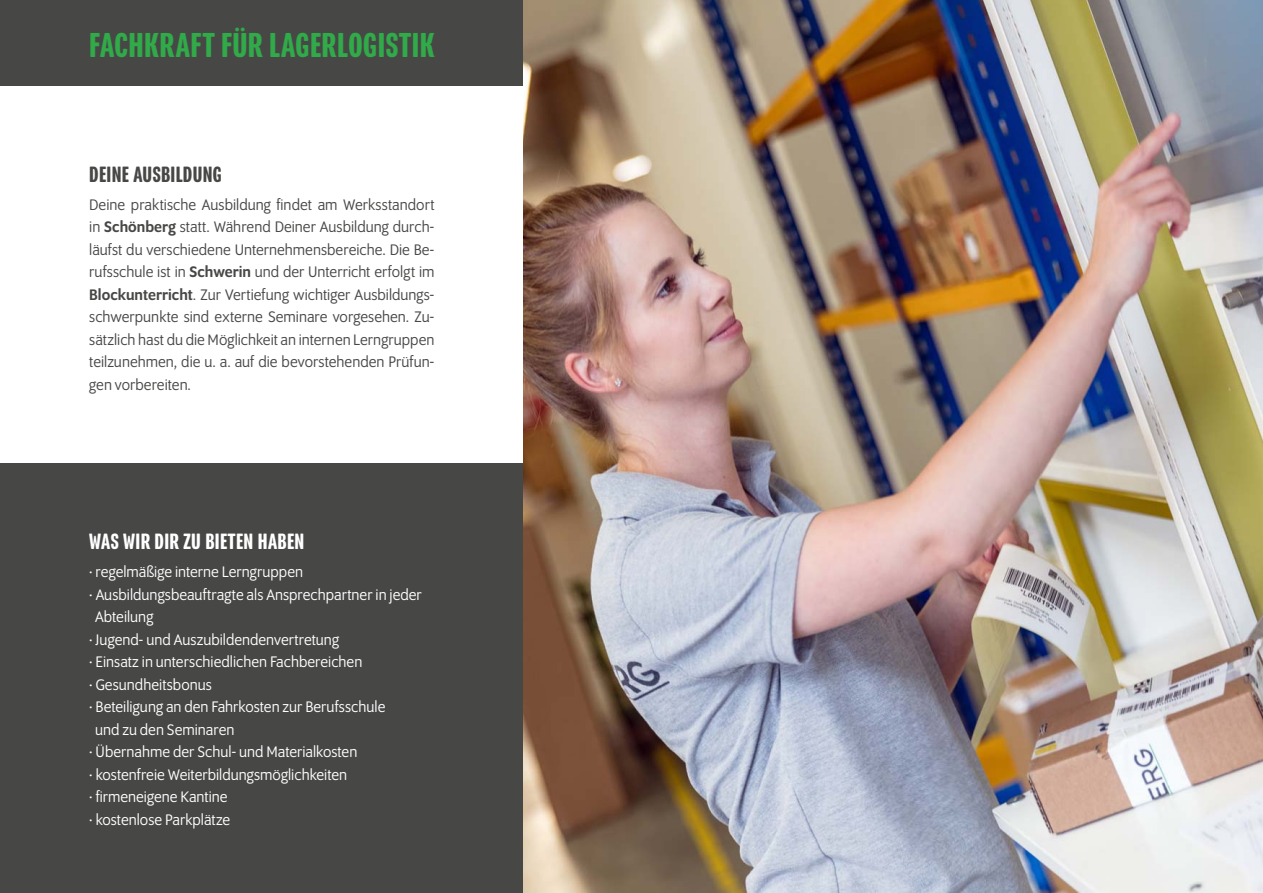
<style>
.page{position:relative;width:1263px;height:893px;background:#fff}
.page>*{position:absolute;margin:0;border:0;box-sizing:border-box;transform-origin:0 0}
.t1{font:500 37.5px "Program Nar OT";letter-spacing:.02em;color:#31aa49}
.t2{font:500 24px "Program Nar OT";letter-spacing:.02em;color:#fff}
.t3{font:500 24px "Program Nar OT";letter-spacing:.015em;color:#474746}
.t4{font:16.5px/22.5px "Program OT";color:#474746;text-align:justify}
.t5{font:16.5px "Program OT";color:#fff}
.s1{font-weight:500}
</style>
<div class="page">
<div style="left:0;top:463px;width:656px;height:430px;background:#474746"></div>
<div style="left:0;top:0;width:631px;height:85px;background:#474746"></div>
<img style="left:524px;top:0;width:739px;height:893px">
<h1 class="t1" style="left:89px;top:30px;width:347px">FACHKRAFT FÜR LAGERLOGISTIK</h1>
<h2 class="t3" style="left:89px;top:164px;width:134px">DEINE AUSBILDUNG</h2>
<p class="t4" style="left:89px;top:195px;width:347px">Deine praktische Ausbildung findet am Werksstandort in <span class="s1">Schönberg</span> statt. Während Deiner Ausbildung durch&shy;läufst du verschiedene Unternehmensbereiche. Die Be&shy;rufsschule ist in <span class="s1">Schwerin</span> und der Unterricht erfolgt im <span class="s1">Blockunterricht</span>. Zur Vertiefung wichtiger Ausbildungs&shy;schwerpunkte sind externe Seminare vorgesehen. Zu&shy;sätzlich hast du die Möglichkeit an internen Lerngruppen teilzunehmen, die u. a. auf die bevorstehenden Prüfun&shy;gen vorbereiten.</p>
<h2 class="t2" style="left:89px;top:532px;width:217px">WAS WIR DIR ZU BIETEN HABEN</h2>
<p class="t5" style="left:89px;top:566px;width:215px">· regelmäßige interne Lerngruppen</p>
<p class="t5" style="left:89px;top:588px;width:334px">· Ausbildungsbeauftragte als Ansprechpartner in jeder</p>
<p class="t5" style="left:95px;top:611px;width:60px">Abteilung</p>
<p class="t5" style="left:89px;top:633px;width:251px">· Jugend- und Auszubildendenvertretung</p>
<p class="t5" style="left:89px;top:656px;width:274px">· Einsatz in unterschiedlichen Fachbereichen</p>
<p class="t5" style="left:89px;top:678px;width:124px">· Gesundheitsbonus</p>
<p class="t5" style="left:89px;top:701px;width:298px">· Beteiligung an den Fahrkosten zur Berufsschule</p>
<p class="t5" style="left:95px;top:723px;width:141px">und zu den Seminaren</p>
<p class="t5" style="left:89px;top:746px;width:270px">· Übernahme der Schul- und Materialkosten</p>
<p class="t5" style="left:89px;top:768px;width:259px">· kostenfreie Weiterbildungsmöglichkeiten</p>
<p class="t5" style="left:89px;top:791px;width:140px">· firmeneigene Kantine</p>
<p class="t5" style="left:89px;top:813px;width:142px">· kostenlose Parkplätze</p>
</div>
